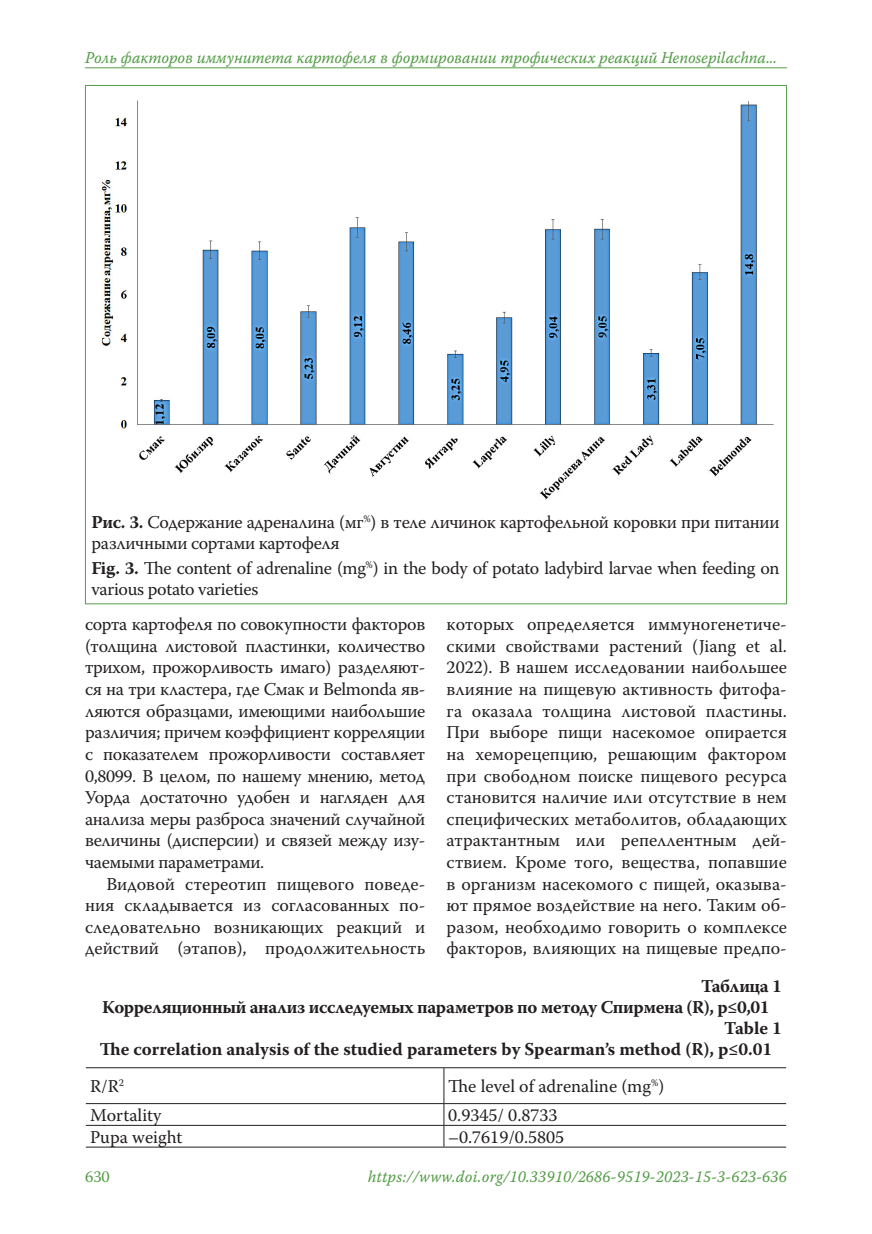
<style>
.page{position:relative;width:872px;height:1234px;background:#fff}
.page>*{position:absolute;margin:0;border:0;box-sizing:border-box;transform-origin:0 0}
.t1{font:18px/21.6px "Warnock Pro";letter-spacing:-.015em;color:#231f20;text-align:justify}
.t2{font:700 18px "Warnock Pro";letter-spacing:-.005em;color:#231f20}
.colon_right{font:16.5px "Warnock Pro It Capt";letter-spacing:-.01em;color:#559d49;scale:.95 1}
.colon_right-2{font:16.5px "Warnock Pro It Capt";letter-spacing:.01em;color:#559d49;scale:.95 1}
.t3{font:16.5px "Warnock Pro";color:#559d49}
.s1{font-weight:700}
</style>
<div class="page">
<img style="left:101px;top:100px;width:673px;height:400px">
<hr style="left:86px;top:1067px;width:358px;height:1px;background:#231f20">
<hr style="left:444px;top:1067px;width:342px;height:1px;background:#231f20">
<hr style="left:86px;top:1102px;width:358px;height:1px;background:#231f20">
<hr style="left:444px;top:1102px;width:342px;height:1px;background:#231f20">
<hr style="left:86px;top:1124px;width:358px;height:1px;background:#231f20">
<hr style="left:444px;top:1124px;width:342px;height:1px;background:#231f20">
<hr style="left:86px;top:1146px;width:358px;height:1px;background:#231f20">
<hr style="left:444px;top:1146px;width:342px;height:1px;background:#231f20">
<hr style="left:443px;top:1067px;width:1px;height:35px;background:#231f20">
<svg style="left:443px;top:1103px;width:1px;height:43px"></svg>
<hr style="left:85px;top:67px;width:702px;height:1px;background:#559d49">
<p class="colon_right" style="left:85px;top:48px;width:730px">Роль факторов иммунитета картофеля в формировании трофических реакций Henosepilachna...</p>
<p class="t1" style="left:91px;top:511px;width:689px;line-height:21px"><span class="s1">Рис. 3.</span> Содержание адреналина (мг<sup>%</sup>) в теле личинок картофельной коровки при питании различными сортами картофеля</p>
<p class="t1" style="left:91px;top:557px;width:689px;line-height:21px"><span class="s1">Fig. 3.</span> The content of adrenaline (mg<sup>%</sup>) in the body of potato ladybird larvae when feeding on various potato varieties</p>
<p class="t1" style="left:85px;top:613px;width:342px">сорта картофеля по совокупности факторов (толщина листовой пластинки, количество трихом, прожорливость имаго) разделяют&shy;ся на три кластера, где Смак и Belmonda яв&shy;ляются образцами, имеющими наибольшие различия; причем коэффициент корреляции с показателем прожорливости составляет 0,8099. В целом, по нашему мнению, метод Уорда достаточно удобен и нагляден для анализа меры разброса значений случайной величины (дисперсии) и связей между изу&shy;чаемыми параметрами.</p>
<p class="t1" style="left:85px;top:872px;width:342px;text-indent:21px">Видовой стереотип пищевого поведе&shy;ния складывается из согласованных по&shy;следовательно возникающих реакций и действий (этапов), продолжительность</p>
<p class="t1" style="left:446px;top:613px;width:342px">которых определяется иммуногенетиче&shy;скими свойствами растений (Jiang et al.<br>2022). В нашем исследовании наибольшее влияние на пищевую активность фитофа&shy;га оказала толщина листовой пластины.<br>При выборе пищи насекомое опирается на хеморецепцию, решающим фактором при свободном поиске пищевого ресурса становится наличие или отсутствие в нем специфических метаболитов, обладающих атрактантным или репеллентным дей&shy;ствием. Кроме того, вещества, попавшие в организм насекомого с пищей, оказыва&shy;ют прямое воздействие на него. Таким об&shy;разом, необходимо говорить о комплексе факторов, влияющих на пищевые предпо-</p>
<p class="t2" style="left:701px;top:974px;width:82px">Таблица 1</p>
<p class="t2" style="left:102px;top:995px;width:669px">Корреляционный анализ исследуемых параметров по методу Спирмена (R), р≤0,01</p>
<p class="t2" style="left:724px;top:1016px;width:59px">Table 1</p>
<p class="t2" style="left:100px;top:1037px;width:674px">The correlation analysis of the studied parameters by Spearman’s method (R), p≤0.01</p>
<p class="t1" style="left:90px;top:1074px;width:36px">R/R<sup>2</sup></p>
<p class="t1" style="left:448px;top:1074px;width:217px">The level of adrenaline (mg<sup>%</sup>)</p>
<p class="t1" style="left:90px;top:1103px;width:73px">Mortality</p>
<p class="t1" style="left:448px;top:1103px;width:111px">0.9345/ 0.8733</p>
<p class="t1" style="left:90px;top:1125px;width:94px">Pupa weight</p>
<p class="t1" style="left:448px;top:1125px;width:118px">–0.7619/0.5805</p>
<p class="t3" style="left:85px;top:1166px;width:26px">630</p>
<p class="colon_right-2" style="left:368px;top:1166px;width:443px">https://www.doi.org/10.33910/2686-9519-2023-15-3-623-636</p>
</div>
